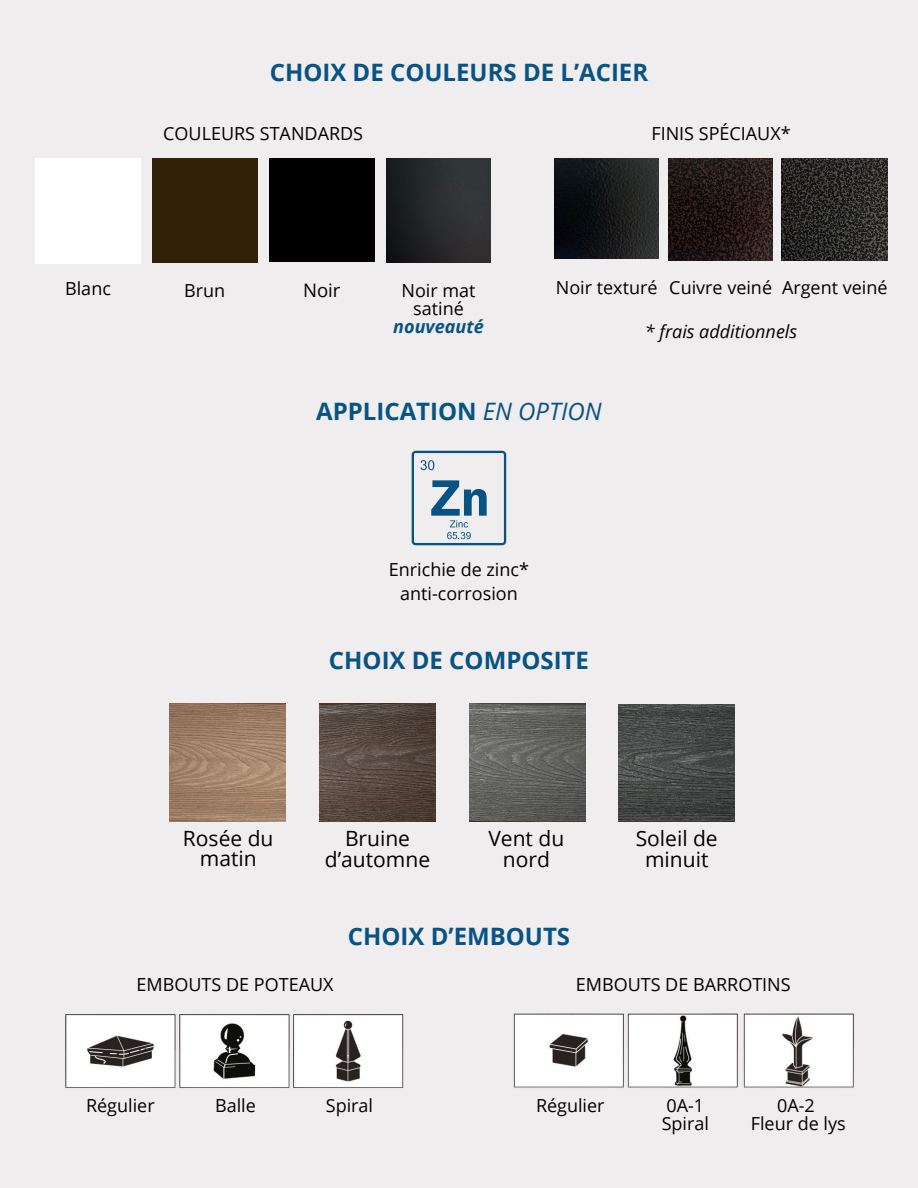
<style>
.page{position:relative;width:918px;height:1188px;background:#efeded}
.page>*{position:absolute;margin:0;border:0;box-sizing:border-box;transform-origin:0 0}
.t1{font:700 24px "Open Sans";color:#085384}
.t2{font:21px/21px "Open Sans";color:#000;text-align:center}
.t3{font:18.6px "Open Sans";color:#000}
.t4{font:18px "Open Sans";color:#000}
.t5{font:italic 18px "Open Sans";color:#000}
.t6{font:italic 700 18px "Open Sans";color:#085384}
.s1{font-weight:400;font-style:italic}
</style>
<div class="page">
<img style="left:170px;top:704px;width:116px;height:118px">
<img style="left:319px;top:704px;width:116px;height:118px">
<img style="left:469px;top:704px;width:116px;height:118px">
<img style="left:619px;top:704px;width:115px;height:118px">
<img style="left:65px;top:1014px;width:339px;height:74px">
<img style="left:513px;top:1013px;width:225px;height:75px">
<img style="left:743px;top:1013px;width:111px;height:75px">
<svg style="left:412px;top:451px;width:94px;height:94px"></svg>
<div style="left:269px;top:159px;width:105px;height:103px;background:#000"></div>
<div style="left:35px;top:159px;width:106px;height:105px;background:#fff"></div>
<div style="left:152px;top:159px;width:106px;height:104px;background:#322109"></div>
<img style="left:387px;top:159px;width:103px;height:103px">
<img style="left:554px;top:159px;width:105px;height:100px">
<img style="left:668px;top:159px;width:105px;height:101px">
<img style="left:782px;top:159px;width:106px;height:101px">
<h1 class="t1" style="left:270px;top:55px;width:380px">CHOIX DE COULEURS DE L’ACIER</h1>
<p class="t4" style="left:163px;top:120px;width:201px">COULEURS STANDARDS</p>
<p class="t4" style="left:65px;top:275px;width:47px">Blanc</p>
<p class="t4" style="left:184px;top:277px;width:43px">Brun</p>
<p class="t3" style="left:303px;top:277px;width:39px">Noir</p>
<p class="t4" style="left:402px;top:277px;width:76px">Noir mat</p>
<p class="t4" style="left:413px;top:295px;width:52px">satiné</p>
<p class="t6" style="left:393px;top:313px;width:92px">nouveauté</p>
<p class="t4" style="left:651px;top:121px;width:141px">FINIS SPÉCIAUX*</p>
<p class="t4" style="left:556px;top:274px;width:103px">Noir texturé</p>
<p class="t4" style="left:669px;top:275px;width:104px">Cuivre veiné</p>
<h2 class="t5" style="left:645px;top:318px;width:154px">* frais additionnels</h2>
<p class="t4" style="left:782px;top:275px;width:107px">Argent veiné</p>
<p class="t1" style="left:316px;top:394px;width:287px">APPLICATION <span class="s1">EN OPTION</span></p>
<p class="t4" style="left:389px;top:556px;width:142px">Enrichie de zinc*</p>
<p class="t4" style="left:400px;top:581px;width:119px">anti-corrosion</p>
<h3 class="t1" style="left:329px;top:643px;width:262px">CHOIX DE COMPOSITE</h3>
<h1 class="t2" style="left:183px;top:827px;width:92px;line-height:20px">Rosée du matin</h1>
<h4 class="t2" style="left:325px;top:827px;width:107px">Bruine d’automne</h4>
<p class="t2" style="left:488px;top:827px;width:77px">Vent du nord</p>
<p class="t2" style="left:636px;top:827px;width:84px">Soleil de minuit</p>
<h3 class="t1" style="left:348px;top:919px;width:224px">CHOIX D’EMBOUTS</h3>
<h3 class="t4" style="left:137px;top:971px;width:198px">EMBOUTS DE POTEAUX</h3>
<h3 class="t4" style="left:576px;top:971px;width:216px">EMBOUTS DE BARROTINS</h3>
<h1 class="t4" style="left:86px;top:1093px;width:70px">Régulier</h1>
<h4 class="t4" style="left:215px;top:1093px;width:42px">Balle</h4>
<h4 class="t4" style="left:326px;top:1093px;width:49px">Spiral</h4>
<p class="t4" style="left:536px;top:1093px;width:70px">Régulier</p>
<p class="t4" style="left:667px;top:1093px;width:39px">0A-1</p>
<p class="t4" style="left:662px;top:1111px;width:49px">Spiral</p>
<p class="t4" style="left:777px;top:1093px;width:39px">0A-2</p>
<p class="t4" style="left:751px;top:1111px;width:96px">Fleur de lys</p>
</div>
